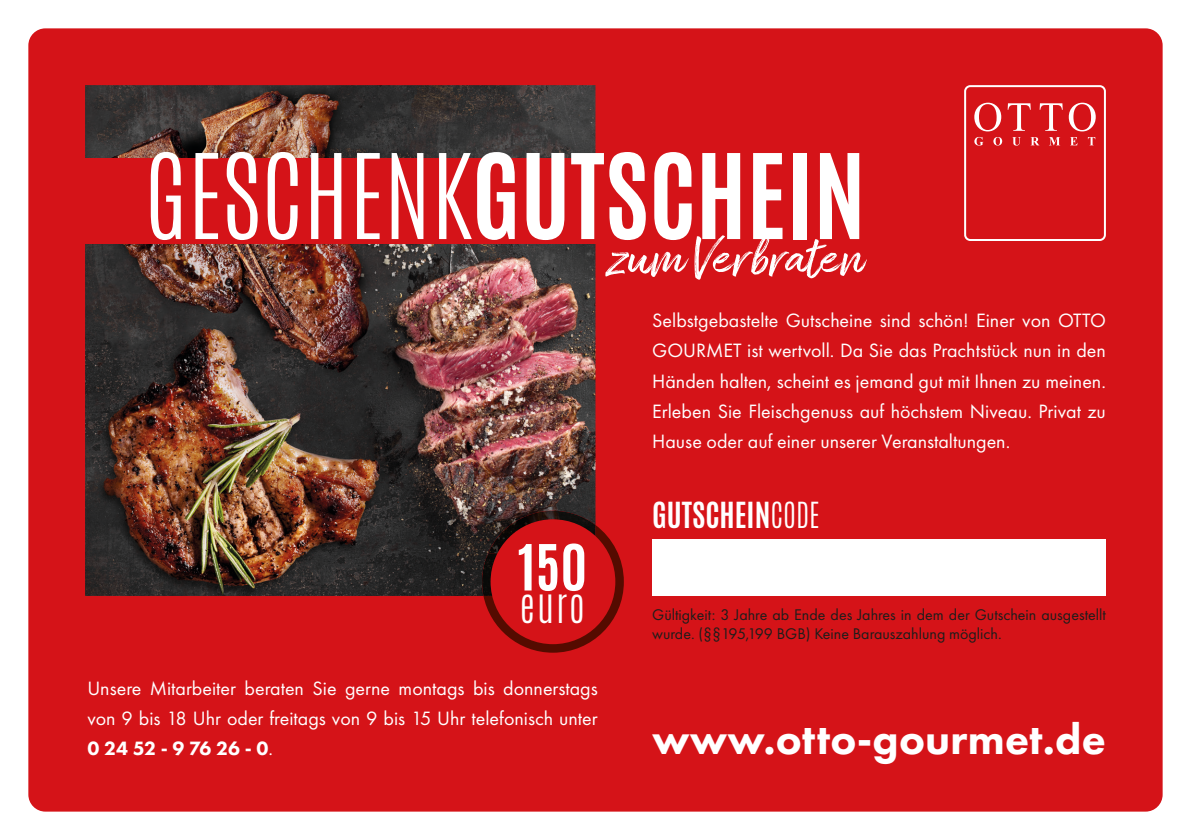
<style>
.page{position:relative;width:1191px;height:840px;background:#fff}
.page>*{position:absolute;margin:0;border:0;box-sizing:border-box;transform-origin:0 0}
.t1{font:700 100px "Antonio";color:#fff}
.t2{font:54px "Amithen";color:#fff}
.t3{font:700 54px "Antonio";color:#fff}
.t4{font:800 44px "Futura PT";letter-spacing:.005em;color:#fff}
.t5{font:300 38px "Antonio";color:#fff}
.t6{font:700 30px "Antonio";color:#fff}
.t7{font:20px/30px "Futura PT";color:#fff;text-align:justify}
.t8{font:16px/19.2px "Futura PT";color:#1d1d1b}
.s1{font-weight:300}
.s2{font-weight:800}
</style>
<div class="page">
<div style="left:28px;top:28px;width:1134px;height:783px;background:#d51318;border-radius:17px"></div>
<img style="left:85px;top:85px;width:510px;height:510px">
<div style="left:964px;top:85px;width:142px;height:156px;background:#d51318;border:2px solid #fff;border-radius:5px"></div>
<svg style="left:974px;top:103px;width:27px;height:28px"></svg>
<svg style="left:1007px;top:103px;width:23px;height:28px"></svg>
<svg style="left:1039px;top:103px;width:23px;height:28px"></svg>
<svg style="left:1068px;top:103px;width:27px;height:28px"></svg>
<svg style="left:1087px;top:137px;width:8px;height:8px"></svg>
<svg style="left:1070px;top:137px;width:7px;height:8px"></svg>
<svg style="left:1049px;top:137px;width:11px;height:8px"></svg>
<svg style="left:1030px;top:137px;width:9px;height:8px"></svg>
<svg style="left:1012px;top:137px;width:8px;height:8px"></svg>
<svg style="left:993px;top:137px;width:9px;height:8px"></svg>
<svg style="left:974px;top:137px;width:9px;height:8px"></svg>
<div style="left:652px;top:539px;width:454px;height:56px;background:#fff"></div>
<svg style="left:483px;top:524px;width:141px;height:128px"></svg>
<img style="left:488px;top:510px;width:107px;height:43px">
<img style="left:482px;top:553px;width:14px;height:42px">
<div style="left:490px;top:519px;width:125px;height:124px;background:#d51318;border-radius:50%"></div>
<div style="left:79px;top:159px;width:522px;height:85px;background:#d51318"></div>
<h1 class="t1" style="left:144px;top:120px;width:723px"><span class="s1">GESCHENK</span>GUTSCHEIN</h1>
<h2 class="t2" style="left:607px;top:225px;width:258px">zum Verbraten</h2>
<p class="t7" style="left:652px;top:305px;width:455px">Selbstgebastelte Gutscheine sind schön! Einer von OTTO GOURMET ist wertvoll. Da Sie das Prachtstück nun in den Händen halten, scheint es jemand gut mit Ihnen zu meinen.<br>Erleben Sie Fleischgenuss auf höchstem Niveau. Privat zu Hause oder auf einer unserer Veranstaltungen.</p>
<h2 class="t3" style="left:518px;top:526px;width:71px">150</h2>
<h3 class="t5" style="left:520px;top:578px;width:66px">euro</h3>
<p class="t7" style="left:87px;top:672px;width:512px">Unsere Mitarbeiter beraten Sie gerne montags bis donnerstags von 9 bis 18 Uhr oder freitags von 9 bis 15 Uhr telefonisch unter <span class="s2">0 24 52 - 9 76 26 - 0</span>.</p>
<h3 class="t6" style="left:652px;top:492px;width:169px">GUTSCHEIN<span class="s1">CODE</span></h3>
<p class="t8" style="left:652px;top:604px;width:455px">Gültigkeit: 3 Jahre ab Ende des Jahres in dem der Gutschein ausgestellt wurde. (§§195,199 BGB) Keine Barauszahlung möglich.</p>
<h3 class="t4" style="left:652px;top:711px;width:455px">www.otto-gourmet.de</h3>
</div>
